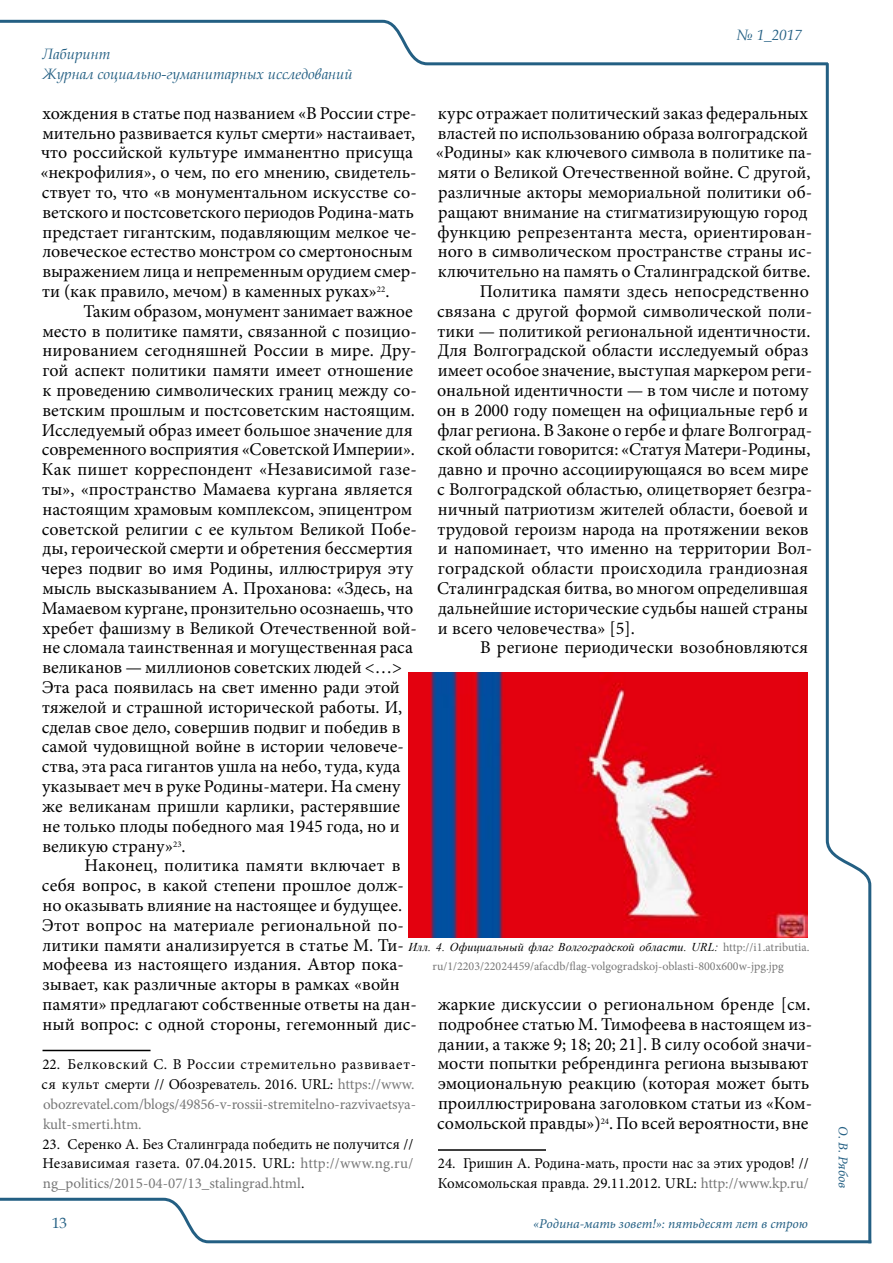
<style>
.page{position:relative;width:893px;height:1263px;background:#fff}
.page>*{position:absolute;margin:0;border:0;box-sizing:border-box;transform-origin:0 0}
.t1{font:18px/19.8px "Minion Pro";color:#000}
.t2{font:15px/19.8px "Minion Pro";color:#000;text-align:justify}
.t3{font:15px/19.8px "Minion Pro";letter-spacing:-.01em;color:#777;text-align:justify}
.t4{font:italic 15px/19.8px "Book Antiqua";color:#235f83}
.t5{font:15px "Book Antiqua";color:#235f83}
.t6{font:italic 13.5px "Minion Pro";color:#235f83}
.t7{font:12px "Minion Pro";color:#777}
.t8{font:italic 12px "Times New Roman";letter-spacing:.015em;color:#000}
.s1{color:#000}
.s2{color:#777}
.s3{font-family:"Minion Pro";font-style:normal;color:#777}
</style>
<div class="page">
<svg style="left:0;top:19px;width:824px;height:47px"></svg>
<svg style="left:824px;top:62px;width:48px;height:1134px"></svg>
<svg style="left:0;top:1196px;width:872px;height:48px"></svg>
<hr style="left:43px;top:1050px;width:108px;height:1px;background:#000">
<hr style="left:438px;top:1149px;width:108px;height:2px;background:#000">
<img style="left:408px;top:672px;width:400px;height:266px">
<p class="t4" style="left:43px;top:44px;width:312px">Лабиринт<br>Журнал социально-гуманитарных исследований</p>
<p class="t4" style="left:736px;top:24px;width:67px">№ 1_2017</p>
<p class="t1" style="left:438px;top:103px;width:372px">курс отражает политический заказ федеральных</p>
<p class="t1" style="left:438px;top:123px;width:372px">властей по использованию образа волгоградской</p>
<p class="t1" style="left:436px;top:143px;width:378px">«Родины» как ключевого символа в политике па-</p>
<p class="t1" style="left:438px;top:163px;width:374px">мяти о Великой Отечественной войне. С другой,</p>
<p class="t1" style="left:438px;top:182px;width:375px">различные акторы мемориальной политики об-</p>
<p class="t1" style="left:438px;top:202px;width:371px">ращают внимание на стигматизирующую город</p>
<p class="t1" style="left:437px;top:222px;width:376px">функцию репрезентанта места, ориентирован-</p>
<p class="t1" style="left:438px;top:242px;width:376px">ного в символическом пространстве страны ис-</p>
<p class="t1" style="left:438px;top:262px;width:374px">ключительно на память о Сталинградской битве.</p>
<p class="t1" style="left:480px;top:281px;width:330px">Политика памяти здесь непосредственно</p>
<p class="t1" style="left:437px;top:301px;width:376px">связана с другой формой символической поли-</p>
<p class="t1" style="left:437px;top:321px;width:374px">тики — политикой региональной идентичности.</p>
<p class="t1" style="left:438px;top:341px;width:372px">Для Волгоградской области исследуемый образ</p>
<p class="t1" style="left:438px;top:361px;width:376px">имеет особое значение, выступая маркером реги-</p>
<p class="t1" style="left:437px;top:380px;width:373px">ональной идентичности — в том числе и потому</p>
<p class="t1" style="left:437px;top:400px;width:372px">он в 2000 году помещен на официальные герб и</p>
<p class="t1" style="left:437px;top:420px;width:376px">флаг региона. В Законе о гербе и флаге Волгоград-</p>
<p class="t1" style="left:437px;top:440px;width:375px">ской области говорится: «Статуя Матери-Родины,</p>
<p class="t1" style="left:438px;top:460px;width:372px">давно и прочно ассоциирующаяся во всем мире</p>
<p class="t1" style="left:437px;top:479px;width:376px">с Волгоградской областью, олицетворяет безгра-</p>
<p class="t1" style="left:438px;top:499px;width:372px">ничный патриотизм жителей области, боевой и</p>
<p class="t1" style="left:437px;top:519px;width:373px">трудовой героизм народа на протяжении веков</p>
<p class="t1" style="left:438px;top:539px;width:376px">и напоминает, что именно на территории Вол-</p>
<p class="t1" style="left:438px;top:559px;width:372px">гоградской области происходила грандиозная</p>
<p class="t1" style="left:437px;top:578px;width:372px">Сталинградская битва, во многом определившая</p>
<p class="t1" style="left:438px;top:598px;width:372px">дальнейшие исторические судьбы нашей страны</p>
<p class="t1" style="left:438px;top:618px;width:198px">и всего человечества» [5].</p>
<p class="t1" style="left:480px;top:638px;width:330px">В регионе периодически возобновляются</p>
<p class="t1" style="left:40px;top:103px;width:378px">хождения в статье под названием «В России стре&shy;мительно развивается культ смерти» настаивает, что российской культуре имманентно присуща «некрофилия», о чем, по его мнению, свидетель&shy;ствует то, что «в монументальном искусстве со&shy;ветского и постсоветского периодов Родина-мать предстает гигантским, подавляющим мелкое че&shy;ловеческое естество монстром со смертоносным выражением лица и непременным орудием смер&shy;ти (как правило, мечом) в каменных руках»<sup>22</sup>.</p>
<p class="t1" style="left:41px;top:301px;width:377px;text-indent:42px">Таким образом, монумент занимает важное место в политике памяти, связанной с позицио&shy;нированием сегодняшней России в мире. Дру&shy;гой аспект политики памяти имеет отношение к проведению символических границ между со&shy;ветским прошлым и постсоветским настоящим.<br>Исследуемый образ имеет большое значение для современного восприятия «Советской Империи».<br>Как пишет корреспондент «Независимой газе&shy;ты», «пространство Мамаева кургана является настоящим храмовым комплексом, эпицентром советской религии с ее культом Великой Побе&shy;ды, героической смерти и обретения бессмертия через подвиг во имя Родины, иллюстрируя эту мысль высказыванием А. Проханова: «Здесь, на Мамаевом кургане, пронзительно осознаешь, что хребет фашизму в Великой Отечественной вой&shy;не сломала таинственная и могущественная раса великанов — миллионов советских людей &lt;…&gt; Эта раса появилась на свет именно ради этой тяжелой и страшной исторической работы. И, сделав свое дело, совершив подвиг и победив в самой чудовищной войне в истории человече&shy;ства, эта раса гигантов ушла на небо, туда, куда указывает меч в руке Родины-матери. На смену же великанам пришли карлики, растерявшие не только плоды победного мая 1945 года, но и великую страну»<sup>23</sup>.</p>
<p class="t1" style="left:42px;top:856px;width:376px;text-indent:43px">Наконец, политика памяти включает в себя вопрос, в какой степени прошлое долж&shy;но оказывать влияние на настоящее и будущее.<br>Этот вопрос на материале региональной по&shy;литики памяти анализируется в статье М. Ти&shy;мофеева из настоящего издания. Автор пока&shy;зывает, как различные акторы в рамках «войн памяти» предлагают собственные ответы на дан&shy;ный вопрос: с одной стороны, гегемонный дис-</p>
<p class="t3" style="left:42px;top:1055px;width:376px"><span class="s1">22. Белковский С. В России стремительно развивает&shy;ся культ смерти // Обозреватель. 2016. URL:</span> https://www. obozrevatel.com/blogs/49856-v-rossii-stremitelno-razvivaetsya&shy;kult-smerti.htm.</p>
<p class="t2" style="left:42px;top:1134px;width:373px">23. Серенко А. Без Сталинграда победить не получится // Независимая газета. 07.04.2015. URL: <span class="s2">http://www.ng.ru/ ng_politics/2015-04-07/13_stalingrad.html</span>.</p>
<p class="t8" style="left:408px;top:938px;width:403px">Илл. 4. Официальный флаг Волгоградской области. URL: <span class="s3">http://i1.atributia.</span></p>
<p class="t7" style="left:432px;top:958px;width:353px">ru/1/2203/22024459/afacdb/flag-volgogradskoj-oblasti-800x600w-jpg.jpg</p>
<p class="t1" style="left:437px;top:994px;width:376px">жаркие дискуссии о региональном бренде [см. подробнее статью М. Тимофеева в настоящем из&shy;дании, а также 9; 18; 20; 21]. В силу особой значи&shy;мости попытки ребрендинга региона вызывают эмоциональную реакцию (которая может быть проиллюстрирована заголовком статьи из «Ком&shy;сомольской правды»)<sup>24</sup>. По всей вероятности, вне</p>
<p class="t2" style="left:438px;top:1154px;width:373px">24. Гришин А. Родина-мать, прости нас за этих уродов! //<br>Комсомольская правда. 29.11.2012. URL: <span class="s2">http://www.kp.ru/</span></p>
<p class="t5" style="left:52px;top:1212px;width:16px">13</p>
<p class="t6" style="left:533px;top:1214px;width:276px">«Родина-мать зовет!»: пятьдесят лет в строю</p>
<p class="t6" style="left:852px;top:1126px;width:64px;rotate:90deg">О. В. Рябов</p>
</div>
